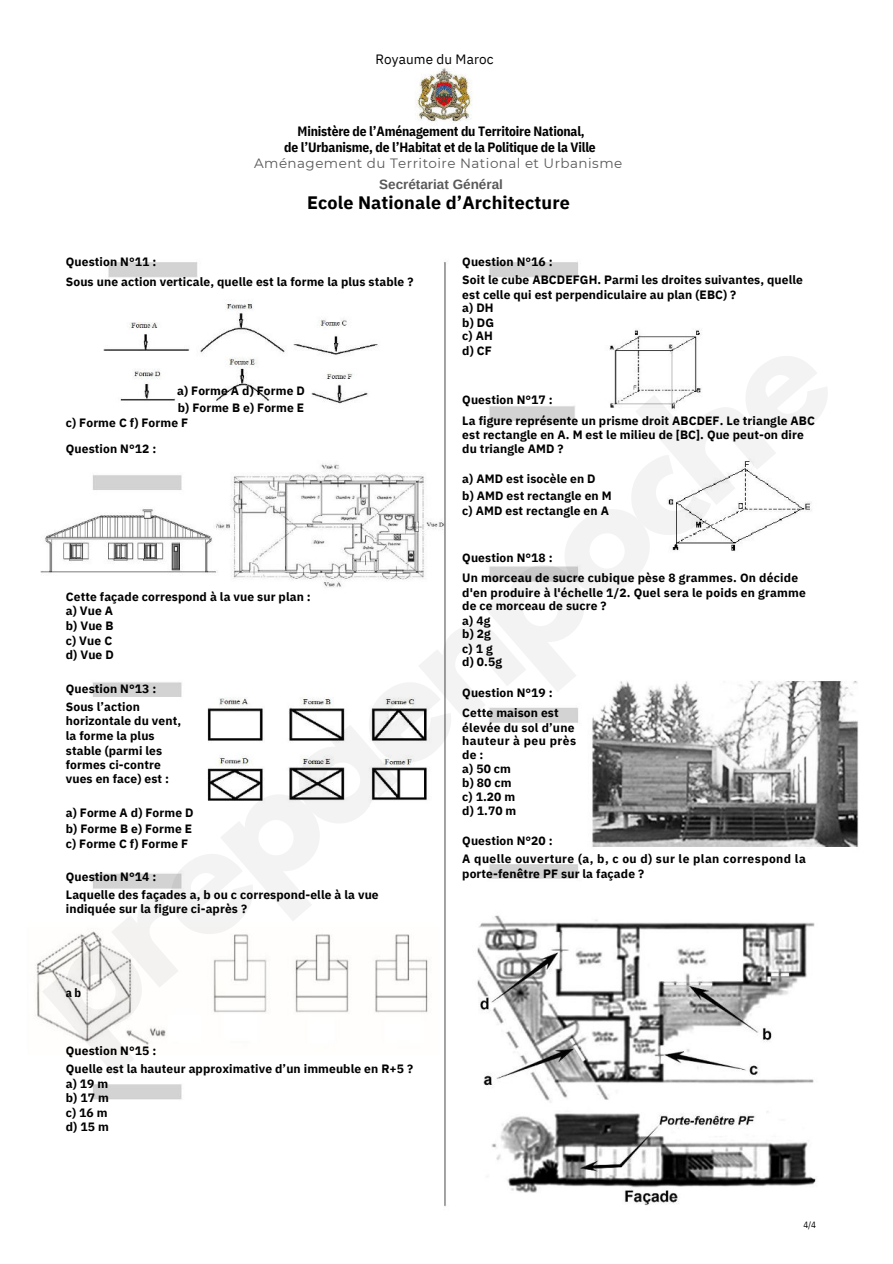
<style>
.page{position:relative;width:893px;height:1264px;background:#fff}
.page>*{position:absolute;margin:0;border:0;box-sizing:border-box;transform-origin:0 0}
.t1{font:700 144px "League Spartan";color:#000}
.t2{font:700 18px "IBM Plex Sans";letter-spacing:.01em;color:#000}
.t3{font:700 13.5px/15.8px "IBM Plex Sans Cond";letter-spacing:-.01em;color:#000;text-align:center}
.t4{font:13.5px "Montserrat";letter-spacing:.035em;color:#595959}
.t5{font:700 13.5px "Arimo";color:#595959}
.t6{font:13.5px "IBM Plex Sans";letter-spacing:.01em;color:#000}
.t7{font:700 12px/14.5px "IBM Plex Sans";letter-spacing:.01em;color:#000}
.t8{font:700 12px/18px "IBM Plex Sans";letter-spacing:.035em;color:#000}
.t9{font:700 12px "IBM Plex Sans Cond";color:#000}
.t10{font:9px "IBM Plex Sans Cond";color:#000}
</style>
<div class="page">
<img style="left:35px;top:68px;width:824px;height:1139px">
<p class="t6" style="left:375px;top:49px;width:120px">Royaume du Maroc</p>
<p class="t3" style="left:284px;top:123px;width:313px">Ministère de l’Aménagement du Territoire National,<br>de l’Urbanisme, de l’Habitat et de la Politique de la Ville</p>
<p class="t4" style="left:254px;top:154px;width:369px">Aménagement du Territoire National et Urbanisme</p>
<p class="t5" style="left:379px;top:175px;width:125px">Secrétariat Général</p>
<h2 class="t2" style="left:307px;top:188px;width:264px">Ecole Nationale d’Architecture</h2>
<p class="t7" style="left:66px;top:250px;width:349px;line-height:20.2px">Question N°11 :<br>Sous une action verticale, quelle est la forme la plus stable ?</p>
<p class="t7" style="left:462px;top:252px;width:342px;line-height:18px">Question N°16 :<br>Soit le cube ABCDEFGH. Parmi les droites suivantes, quelle</p>
<p class="t7" style="left:462px;top:286px;width:275px;line-height:13.5px">est celle qui est perpendiculaire au plan (EBC) ? a) DH</p>
<p class="t7" style="left:462px;top:315px;width:33px;line-height:13.5px">b) DG c) AH</p>
<p class="t7" style="left:462px;top:342px;width:31px">d) CF</p>
<p class="t7" style="left:462px;top:389px;width:354px;line-height:20.2px">Question N°17 :<br>La figure représente un prisme droit ABCDEF. Le triangle ABC</p>
<p class="t7" style="left:462px;top:427px;width:343px;line-height:13.5px">est rectangle en A. M est le milieu de [BC]. Que peut-on dire du triangle AMD ?</p>
<p class="t7" style="left:462px;top:469px;width:151px;line-height:16.8px">a) AMD est isocèle en D<br>b) AMD est rectangle en M</p>
<p class="t7" style="left:462px;top:502px;width:148px">c) AMD est rectangle en A</p>
<p class="t7" style="left:462px;top:546px;width:337px;line-height:20.2px">Question N°18 :<br>Un morceau de sucre cubique pèse 8 grammes. On décide</p>
<p class="t7" style="left:462px;top:584px;width:345px;line-height:13.5px">d'en produire à l'échelle 1/2. Quel sera le poids en gramme de ce morceau de sucre ?</p>
<p class="t7" style="left:462px;top:612px;width:30px;line-height:13.5px">a) 4g b) 2g</p>
<p class="t7" style="left:462px;top:641px;width:41px;line-height:13.5px">c) 1 g d) 0.5g</p>
<p class="t7" style="left:462px;top:681px;width:98px;line-height:20.2px">Question N°19 :<br>Cette maison est</p>
<p class="t7" style="left:462px;top:719px;width:115px;line-height:13.5px">élevée du sol d’une hauteur à peu près de :</p>
<p class="t7" style="left:462px;top:761px;width:51px;line-height:13.5px">a) 50 cm b) 80 cm</p>
<p class="t7" style="left:462px;top:789px;width:56px;line-height:13.5px">c) 1.20 m d) 1.70 m</p>
<p class="t8" style="left:462px;top:830px;width:345px">Question N°20 :<br>A quelle ouverture (a, b, c ou d) sur le plan correspond la</p>
<p class="t7" style="left:462px;top:865px;width:183px">porte-fenêtre PF sur la façade ?</p>
<h1 class="t1" style="left:-28px;top:924px;width:1004px;rotate:-41deg">prepaenpoche</h1>
<p class="t7" style="left:177px;top:381px;width:129px;line-height:16.8px">a) Forme A d) Forme D b) Forme B e) Forme E</p>
<p class="t7" style="left:66px;top:408px;width:124px;line-height:25.8px">c) Forme C f) Forme F<br>Question N°12 :</p>
<p class="t7" style="left:66px;top:588px;width:246px">Cette façade correspond à la vue sur plan : a) Vue A<br>b) Vue B<br>c) Vue C<br>d) Vue D</p>
<p class="t7" style="left:66px;top:678px;width:92px;line-height:18px">Question N°13 :<br>Sous l’action</p>
<p class="t7" style="left:66px;top:713px;width:117px">horizontale du vent, la forme la plus stable (parmi les formes ci-contre</p>
<p class="t7" style="left:66px;top:770px;width:105px">vues en face) est :</p>
<p class="t7" style="left:66px;top:803px;width:129px;line-height:16.8px">a) Forme A d) Forme D b) Forme B e) Forme E</p>
<p class="t7" style="left:66px;top:835px;width:124px">c) Forme C f) Forme F</p>
<p class="t7" style="left:66px;top:866px;width:314px;line-height:18px">Question N°14 :<br>Laquelle des façades a, b ou c correspond-elle à la vue</p>
<p class="t7" style="left:66px;top:900px;width:183px">indiquée sur la figure ci-après ?</p>
<p class="t9" style="left:66px;top:982px;width:17px">a b</p>
<p class="t7" style="left:66px;top:1040px;width:349px;line-height:18px">Question N°15 :<br>Quelle est la hauteur approximative d’un immeuble en R+5 ?</p>
<p class="t7" style="left:66px;top:1075px;width:44px;text-align:justify">a) 19 m b) 17 m c) 16 m d) 15 m</p>
<p class="t10" style="left:803px;top:1217px;width:14px">4/4</p>
</div>
